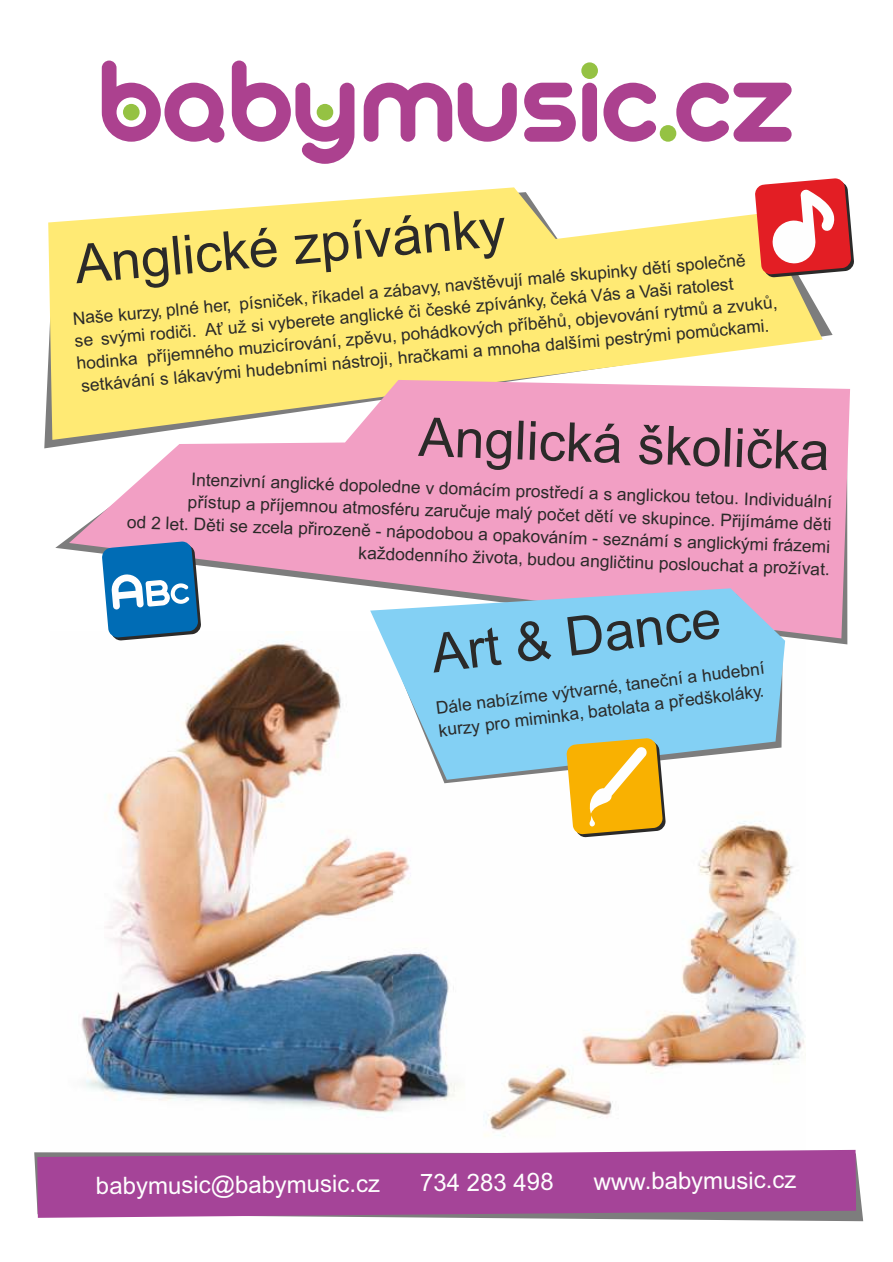
<style>
.page{position:relative;width:893px;height:1262px;background:#fff}
.page>*{position:absolute;margin:0;border:0;box-sizing:border-box;transform-origin:0 0}
.t1{font:54px "Arial";color:#2b2a29}
.t2{font:24px "Arial";letter-spacing:-.01em;color:#fefefe}
.t3{font:17.4px/22.5px "Arial";color:#2b2a29}
</style>
<div class="page">
<img style="left:81px;top:644px;width:724px;height:493px">
<svg style="left:48px;top:187px;width:774px;height:253px;fill:#ffea74"></svg>
<svg style="left:69px;top:380px;width:781px;height:258px;fill:#f29fc4"></svg>
<svg style="left:370px;top:588px;width:415px;height:191px;background:#9ad2f0"></svg>
<svg style="left:566px;top:737px;width:100px;height:100px"></svg>
<svg style="left:754px;top:178px;width:100px;height:100px"></svg>
<svg style="left:102px;top:541px;width:99px;height:100px"></svg>
<svg style="left:524px;top:83px;width:52px;height:59px"></svg>
<div style="left:582px;top:83px;width:15px;height:59px;background:#ac418f;border-radius:7px"></div>
<div style="left:581px;top:62px;width:17px;height:17px;background:#95c243;border-radius:50%"></div>
<svg style="left:603px;top:83px;width:53px;height:59px"></svg>
<div style="left:659px;top:125px;width:17px;height:17px;background:#95c243;border-radius:50%"></div>
<svg style="left:676px;top:83px;width:115px;height:59px"></svg>
<svg style="left:232px;top:61px;width:122px;height:103px"></svg>
<svg style="left:364px;top:83px;width:88px;height:59px"></svg>
<svg style="left:458px;top:83px;width:59px;height:59px"></svg>
<svg style="left:102px;top:61px;width:122px;height:82px"></svg>
<div style="left:316px;top:104px;width:17px;height:16px;background:#95c243;border-radius:50%"></div>
<div style="left:123px;top:104px;width:17px;height:16px;background:#95c243;border-radius:50%"></div>
<svg style="left:34px;top:1152px;width:829px;height:69px"></svg>
<svg style="left:37px;top:1149px;width:819px;height:68px;background:#a6509b"></svg>
<h1 class="t1" style="left:73px;top:244px;width:434px;rotate:-5deg">Anglické zpívánky</h1>
<p class="t3" style="left:72px;top:309px;width:704px;rotate:-5deg">Naše kurzy, plné her, písniček, říkadel a zábavy, navštěvují malé skupinky dětí společně<br>se svými rodiči. Ať už si vyberete anglické či české zpívánky, čeká Vás a Vaši ratolest hodinka příjemného muzicírování, zpěvu, pohádkových příběhů, objevování rytmů a zvuků, setkávání s lákavými hudebními nástroji, hračkami a mnoha dalšími pestrými pomůckami.</p>
<h1 class="t1" style="left:419px;top:416px;width:413px;rotate:2deg">Anglická školička</h1>
<p class="t3" style="left:129px;top:467px;width:705px;text-align:right;rotate:2deg">Intenzivní anglické dopoledne v domácím prostředí a s anglickou tetou. Individuální<br>přístup a příjemnou atmosféru zaručuje malý počet dětí ve skupince. Přijímáme děti<br>od 2 let. Děti se zcela přirozeně - nápodobou a opakováním - seznámí s anglickými frázemi každodenního života, budou angličtinu poslouchat a prožívat.</p>
<h1 class="t1" style="left:429px;top:633px;width:293px;rotate:-7deg">Art &amp; Dance</h1>
<p class="t3" style="left:435px;top:698px;width:332px;rotate:-7deg">Dále nabízíme výtvarné, taneční a hudební kurzy pro miminka, batolata a předškoláky.</p>
<h2 class="t2" style="left:96px;top:1175px;width:286px">babymusic@babymusic.cz</h2>
<h2 class="t2" style="left:420px;top:1173px;width:135px">734 283 498</h2>
<h2 class="t2" style="left:593px;top:1171px;width:204px">www.babymusic.cz</h2>
</div>
